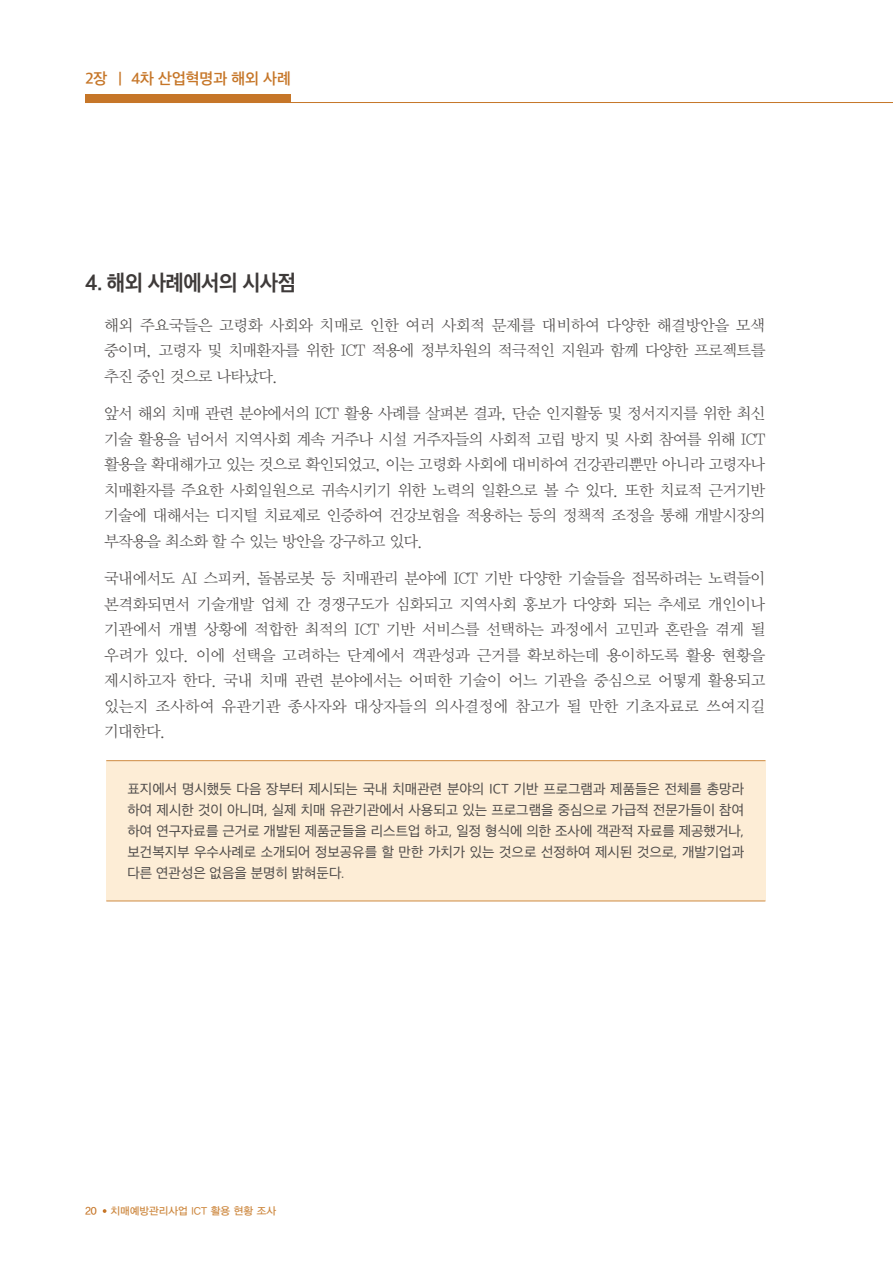
<style>
.page{position:relative;width:893px;height:1263px;background:#fff}
.page>*{position:absolute;margin:0;border:0;box-sizing:border-box;transform-origin:0 0}
.t1{font:21px "SD Gothic Neoa g Bd";letter-spacing:-.025em;color:#3e3a39;scale:.95 1}
.t2{font:15.75px/25.5px "YDVY Mj O32";letter-spacing:-.04em;color:#4c4948;text-align:justify}
.t3{font:15px "SD Gothic Neoa f Sm";color:#c67628}
.t4{font:13.5px/21px "SD Gothic Neoa d Rg";color:#4c4948;text-align:justify}
.t5{font:10.5px "YDVYGO33";color:#ce8a43}
.t6{font:10.5px "YDVYGO33";color:#c67628}
</style>
<div class="page">
<div style="left:85px;top:94px;width:205px;height:9px;background:#c67628"></div>
<hr style="left:85px;top:102px;width:808px;height:1px;background:#c67628">
<svg style="left:103px;top:1209px;width:3px;height:4px"></svg>
<div style="left:106px;top:761px;width:659px;height:140px;background:#fdedd6"></div>
<hr style="left:106px;top:760px;width:659px;height:1px;background:#d49756">
<hr style="left:106px;top:900px;width:659px;height:1px;background:#d49756">
<p class="t3" style="left:85px;top:71px;width:207px">2장 ㅣ 4차 산업혁명과 해외 사례</p>
<h1 class="t1" style="left:85px;top:272px;width:224px">4. 해외 사례에서의 시사점</h1>
<p class="t2" style="left:104px;top:312px;width:663px">해외 주요국들은 고령화 사회와 치매로 인한 여러 사회적 문제를 대비하여 다양한 해결방안을 모색 중이며, 고령자 및 치매환자를 위한 ICT 적용에 정부차원의 적극적인 지원과 함께 다양한 프로젝트를 추진 중인 것으로 나타났다.</p>
<p class="t2" style="left:104px;top:401px;width:663px">앞서 해외 치매 관련 분야에서의 ICT 활용 사례를 살펴본 결과, 단순 인지활동 및 정서지지를 위한 최신 기술 활용을 넘어서 지역사회 계속 거주나 시설 거주자들의 사회적 고립 방지 및 사회 참여를 위해 ICT 활용을 확대해가고 있는 것으로 확인되었고, 이는 고령화 사회에 대비하여 건강관리뿐만 아니라 고령자나 치매환자를 주요한 사회일원으로 귀속시키기 위한 노력의 일환으로 볼 수 있다. 또한 치료적 근거기반 기술에 대해서는 디지털 치료제로 인증하여 건강보험을 적용하는 등의 정책적 조정을 통해 개발시장의 부작용을 최소화 할 수 있는 방안을 강구하고 있다.</p>
<p class="t2" style="left:104px;top:566px;width:663px">국내에서도 AI 스피커, 돌봄로봇 등 치매관리 분야에 ICT 기반 다양한 기술들을 접목하려는 노력들이 본격화되면서 기술개발 업체 간 경쟁구도가 심화되고 지역사회 홍보가 다양화 되는 추세로 개인이나 기관에서 개별 상황에 적합한 최적의 ICT 기반 서비스를 선택하는 과정에서 고민과 혼란을 겪게 될 우려가 있다. 이에 선택을 고려하는 단계에서 객관성과 근거를 확보하는데 용이하도록 활용 현황을 제시하고자 한다. 국내 치매 관련 분야에서는 어떠한 기술이 어느 기관을 중심으로 어떻게 활용되고 있는지 조사하여 유관기관 종사자와 대상자들의 의사결정에 참고가 될 만한 기초자료로 쓰여지길 기대한다.</p>
<p class="t4" style="left:128px;top:778px;width:618px">표지에서 명시했듯 다음 장부터 제시되는 국내 치매관련 분야의 ICT 기반 프로그램과 제품들은 전체를 총망라 하여 제시한 것이 아니며, 실제 치매 유관기관에서 사용되고 있는 프로그램을 중심으로 가급적 전문가들이 참여 하여 연구자료를 근거로 개발된 제품군들을 리스트업 하고, 일정 형식에 의한 조사에 객관적 자료를 제공했거나, 보건복지부 우수사례로 소개되어 정보공유를 할 만한 가치가 있는 것으로 선정하여 제시된 것으로, 개발기업과 다른 연관성은 없음을 분명히 밝혀둔다.</p>
<p class="t6" style="left:85px;top:1205px;width:13px">20</p>
<p class="t5" style="left:111px;top:1205px;width:167px">치매예방관리사업 ICT 활용 현황 조사</p>
</div>
